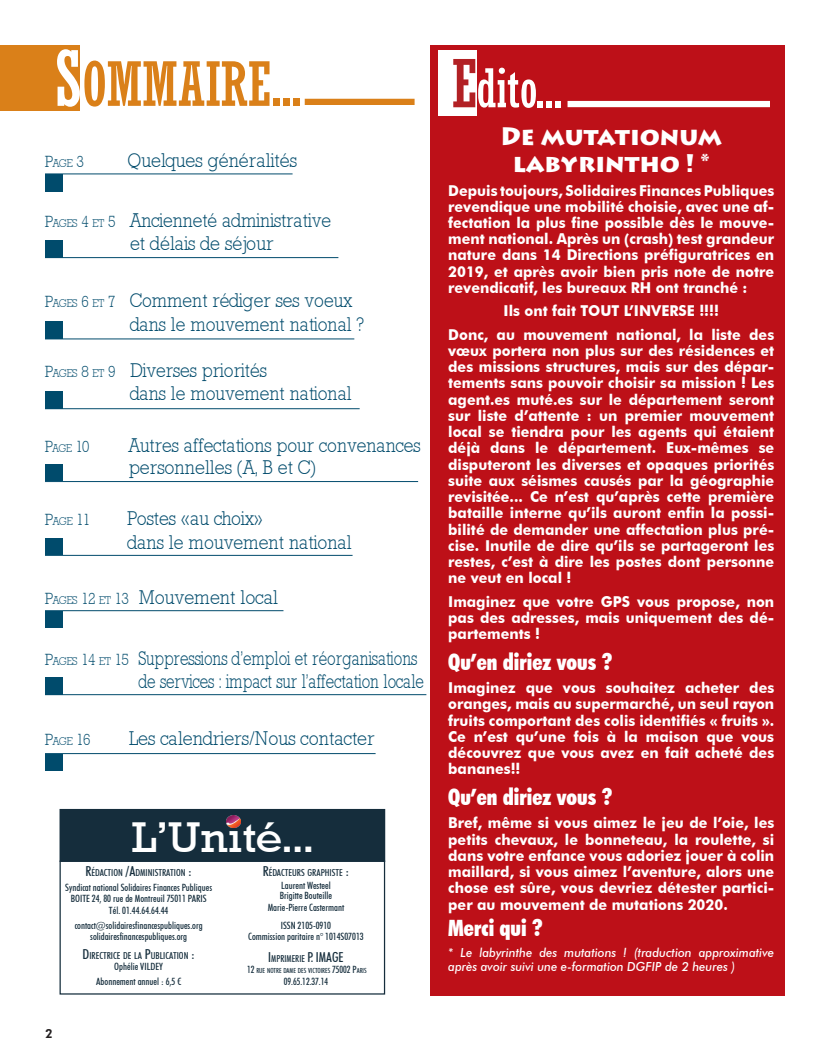
<style>
.page{position:relative;width:815px;height:1063px;background:#fff}
.page>*{position:absolute;margin:0;border:0;box-sizing:border-box;transform-origin:0 0}
.t1{font:60px "Astute Condensed S Si Condensed";color:#da8019}
.t2{font:52.5px "Astute Condensed S Si Condensed";color:#fff}
.t3{font:43.12px "Astute SSK";color:#fff;scale:1.1 1}
.t4{font:900 25px/27.5px "Lithos Pro";color:#fff;text-align:center}
.t5{font:900 condensed 22.5px "Futura BT";color:#fff;scale:.95 1}
.t6{font:20px/22.5px "Astute Light SSK";color:#004b6c;scale:.88 1}
.t7{font:20px/22.5px "Astute Light SSK";color:#004b6c;scale:.77 1}
.t8{font:20px "Astute Light SSK";color:#004b6c;scale:.9 1}
.t9{font:20px/24px "Astute Light SSK";color:#004b6c;scale:.89 1}
.t10{font:700 15px/16.2px "Futura BT";color:#fff;text-align:justify;scale:.95 1}
.t11{font:italic 500 12.5px/13.8px "Futura BT";color:#fff;scale:.95 1}
.t12{font:800 12.5px "Futura BT";color:#231f20}
.t13{font:11.38px "Astute Light SSK";color:#004b6c;scale:.9 1}
.t14{font:11.38px "Astute Light SSK";color:#004b6c;scale:.88 1}
.t15{font:500 condensed 10px/14.8px "Futura BT";color:#152d3c;text-align:center}
.t16{font:500 condensed 10px "Futura BT";color:#152d3c;scale:.96 1}
.t17{font:500 condensed 9.62px "Futura BT";color:#152d3c}
.t18{font:500 condensed 9.62px "Futura BT";color:#152d3c;scale:.96 1}
.t19{font:500 condensed 7px "Futura BT";color:#152d3c;scale:.96 1}
.s1{font-size:75px;color:#fff}
.s2{font-size:16.25px}
.s3{font-size:11.38px}
.s4{font-size:13.75px}
.s5{font-size:10px}
.s6{font-size:65px;color:#b22024}
</style>
<div class="page">
<div style="left:0;top:45px;width:80px;height:65px;background:#da8019"></div>
<div style="left:305px;top:99px;width:110px;height:6px;background:#da8019"></div>
<hr style="left:45px;top:174px;width:248px;height:1px;background:#004b6c">
<div style="left:45px;top:174px;width:18px;height:18px;background:#004b6c"></div>
<div style="left:431px;top:45px;width:354px;height:950px;background:#bd1018"></div>
<hr style="left:45px;top:257px;width:293px;height:1px;background:#004b6c">
<div style="left:45px;top:240px;width:18px;height:18px;background:#004b6c"></div>
<hr style="left:45px;top:339px;width:309px;height:1px;background:#004b6c">
<div style="left:45px;top:321px;width:18px;height:18px;background:#004b6c"></div>
<hr style="left:45px;top:409px;width:315px;height:1px;background:#004b6c">
<div style="left:45px;top:391px;width:18px;height:18px;background:#004b6c"></div>
<hr style="left:45px;top:481px;width:373px;height:1px;background:#004b6c">
<div style="left:45px;top:464px;width:18px;height:17px;background:#004b6c"></div>
<hr style="left:45px;top:555px;width:308px;height:1px;background:#004b6c">
<div style="left:45px;top:538px;width:18px;height:17px;background:#004b6c"></div>
<hr style="left:45px;top:694px;width:381px;height:1px;background:#004b6c">
<div style="left:45px;top:677px;width:18px;height:17px;background:#004b6c"></div>
<hr style="left:45px;top:753px;width:331px;height:1px;background:#004b6c">
<div style="left:45px;top:754px;width:18px;height:17px;background:#004b6c"></div>
<div style="left:60px;top:861px;width:325px;height:134px;border:1px solid #152d3c"></div>
<div style="left:60px;top:810px;width:325px;height:51px;background:#152d3c"></div>
<div style="left:60px;top:809px;width:325px;height:53px;border:1px solid #152d3c"></div>
<svg style="left:227px;top:816px;width:13px;height:12px"></svg>
<div style="left:438px;top:50px;width:39px;height:65px;background:#fff"></div>
<div style="left:568px;top:101px;width:202px;height:6px;background:#fff"></div>
<hr style="left:45px;top:610px;width:238px;height:1px;background:#004b6c">
<div style="left:45px;top:611px;width:18px;height:17px;background:#004b6c"></div>
<h1 class="t1" style="left:54px;top:49px;width:249px"><span class="s1">S</span>OMMAIRE...</h1>
<p class="t13" style="left:45px;top:156px;width:44px"><span class="s2">P</span>AGE <span class="s2">3</span></p>
<h3 class="t8" style="left:128px;top:148px;width:190px">Quelques généralités</h3>
<h3 class="t6" style="left:130px;top:208px;width:230px;line-height:23.8px;text-indent:-85px"><span class="s2">P</span><span class="s3">AGES</span> <span class="s2">4</span> <span class="s3">ET</span> <span class="s2">5</span> Ancienneté administrative et délais de séjour</h3>
<h3 class="t6" style="left:130px;top:288px;width:267px;line-height:24px;text-indent:-85px"><span class="s2">P</span><span class="s3">AGES</span> <span class="s2">6</span> <span class="s3">ET</span> <span class="s2">7</span> Comment rédiger ses voeux dans le mouvement national ?</h3>
<h3 class="t6" style="left:130px;top:359px;width:253px;text-indent:-85px"><span class="s2">P</span><span class="s3">AGES</span> <span class="s2">8</span> <span class="s3">ET</span> <span class="s2">9</span> Diverses priorités<br>dans le mouvement national</h3>
<p class="t14" style="left:45px;top:441px;width:52px"><span class="s2">P</span>AGE <span class="s2">10</span></p>
<h3 class="t6" style="left:129px;top:434px;width:333px">Autres affectations pour convenances personnelles (A, B et C)</h3>
<p class="t13" style="left:45px;top:515px;width:52px"><span class="s2">P</span>AGE <span class="s2">11</span></p>
<h3 class="t9" style="left:128px;top:506px;width:253px">Postes «au choix»<br>dans le mouvement national</h3>
<h3 class="t8" style="left:45px;top:586px;width:260px"><span class="s2">P</span><span class="s3">AGES</span> <span class="s2">12</span> <span class="s3">ET</span> <span class="s2">13</span> Mouvement local</h3>
<h3 class="t7" style="left:139px;top:647px;width:372px;text-indent:-94px"><span class="s2">P</span><span class="s3">AGES</span> <span class="s2">14</span> <span class="s3">ET</span> <span class="s2">15</span> Suppressions d’emploi et réorganisations de services : impact sur l’affectation locale</h3>
<p class="t13" style="left:45px;top:735px;width:52px"><span class="s2">P</span>AGE <span class="s2">16</span></p>
<h3 class="t8" style="left:129px;top:727px;width:275px">Les calendriers/Nous contacter</h3>
<h3 class="t3" style="left:131px;top:812px;width:168px">L’Unité...</h3>
<p class="t17" style="left:85px;top:867px;width:108px"><span class="s4">R</span>ÉDACTION <span class="s4">/A</span>DMINISTRATION <span class="s4">:</span></p>
<p class="t15" style="left:65px;top:881px;width:148px;line-height:11.2px">Syndicat national Solidaires Finances Publiques<br>BOITE 24, 80 rue de Montreuil 75011 PARIS</p>
<p class="t15" style="left:75px;top:903px;width:130px">Tél. 01.44.64.64.44 contact@solidairesfinancespubliques.org</p>
<p class="t15" style="left:90px;top:929px;width:98px">solidairesfinancespubliques.org</p>
<p class="t17" style="left:83px;top:949px;width:114px"><span class="s4">D</span>IRECTRICE DE LA <span class="s4">P</span>UBLICATION <span class="s4">:</span></p>
<p class="t15" style="left:96px;top:959px;width:86px">Ophélie VILDEY<br>Abonnement annuel : 6,5 €</p>
<p class="t12" style="left:45px;top:1026px;width:9px">2</p>
<p class="t17" style="left:263px;top:867px;width:88px"><span class="s4">R</span>ÉDACTEURS GRAPHISTE <span class="s4">:</span></p>
<p class="t15" style="left:280px;top:881px;width:54px;line-height:10px;text-align:left">Laurent Westeel<br>Brigitte Bouteille</p>
<p class="t15" style="left:268px;top:898px;width:78px;line-height:18.4px">Marie-Pierre Castermant<br>ISSN 2105-0910</p>
<p class="t15" style="left:248px;top:929px;width:117px">Commission paritaire n° 1014S07013</p>
<p class="t18" style="left:268px;top:953px;width:57px"><span class="s4">I</span> MPRIMERIE <span class="s4">P. IMAGE</span></p>
<p class="t19" style="left:247px;top:967px;width:126px"><span class="s5">12</span> RUE NOTRE DAME DES VICTOIRES <span class="s5">75002 P</span>ARIS</p>
<p class="t16" style="left:284px;top:975px;width:48px">09.65.12.37.14</p>
<h2 class="t2" style="left:452px;top:58px;width:112px"><span class="s6">E</span>dito...</h2>
<h3 class="t4" style="left:500px;top:123px;width:223px">De mutationum labyrintho ! *</h3>
<p class="t10" style="left:448px;top:182px;width:345px">Depuis toujours, Solidaires Finances Publiques revendique une mobilité choisie, avec une af&shy;fectation la plus fine possible dès le mouve&shy;ment national. Après un (crash) test grandeur nature dans 14 Directions préfiguratrices en 2019, et après avoir bien pris note de notre revendicatif, les bureaux RH ont tranché :</p>
<p class="t10" style="left:448px;top:299px;width:345px;line-height:23.4px;text-align:center">Ils ont fait TOUT L’INVERSE !!!!<br>Donc, au mouvement national, la liste des</p>
<p class="t10" style="left:448px;top:342px;width:345px">vœux portera non plus sur des résidences et des missions structures, mais sur des dépar&shy;tements sans pouvoir choisir sa mission ! Les agent.es muté.es sur le département seront sur liste d’attente : un premier mouvement local se tiendra pour les agents qui étaient déjà dans le département. Eux-mêmes se disputeront les diverses et opaques priorités suite aux séismes causés par la géographie revisitée... Ce n’est qu’après cette première bataille interne qu’ils auront enfin la possi&shy;bilité de demander une affectation plus pré&shy;cise. Inutile de dire qu’ils se partageront les restes, c’est à dire les postes dont personne ne veut en local !</p>
<p class="t10" style="left:448px;top:593px;width:345px">Imaginez que votre GPS vous propose, non pas des adresses, mais uniquement des dé&shy;partements !</p>
<h3 class="t5" style="left:448px;top:648px;width:174px">Qu’en diriez vous ?</h3>
<p class="t10" style="left:448px;top:680px;width:345px">Imaginez que vous souhaitez acheter des oranges, mais au supermarché, un seul rayon fruits comportant des colis identifiés « fruits ».<br>Ce n’est qu’une fois à la maison que vous découvrez que vous avez en fait acheté des bananes!!</p>
<h3 class="t5" style="left:448px;top:783px;width:174px">Qu’en diriez vous ?</h3>
<p class="t10" style="left:448px;top:815px;width:345px">Bref, même si vous aimez le jeu de l’oie, les petits chevaux, le bonneteau, la roulette, si dans votre enfance vous adoriez jouer à colin maillard, si vous aimez l’aventure, alors une chose est sûre, vous devriez détester partici&shy;per au mouvement de mutations 2020.</p>
<h3 class="t5" style="left:448px;top:915px;width:101px">Merci qui ?</h3>
<p class="t11" style="left:448px;top:946px;width:345px">* Le labyrinthe des mutations ! (traduction approximative après avoir suivi une e-formation DGFIP de 2 heures )</p>
</div>
